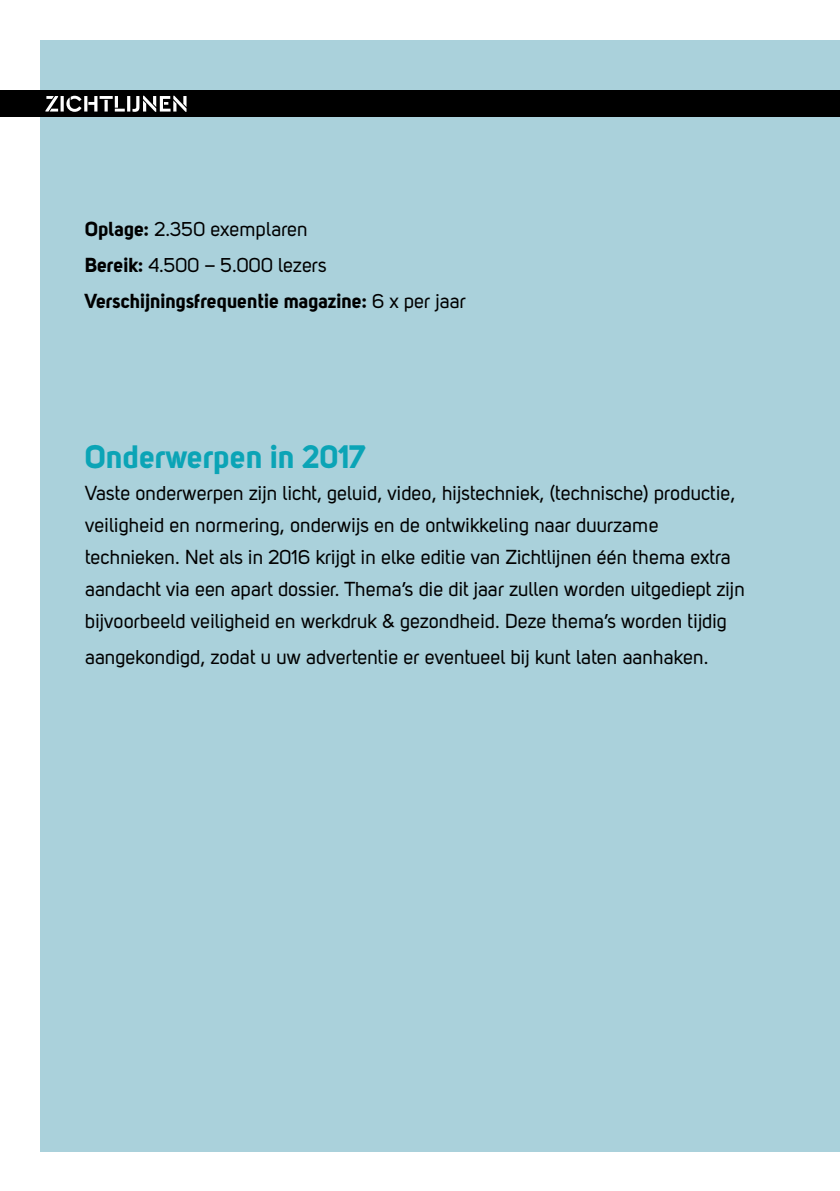
<style>
.page{position:relative;width:840px;height:1191px;background:#fff}
.page>*{position:absolute;margin:0;border:0;box-sizing:border-box;transform-origin:0 0}
.t1{font:32px "Uni Sans Bold";color:#0ba4b6}
.t2{font:20px/32px "Uni Sans Regular";color:#000}
.t3{font:20px "Uni Sans Bold";color:#000}
.s1{font-family:"Uni Sans Bold"}
.s2{font-family:"Uni Sans Regular"}
</style>
<div class="page">
<div style="left:40px;top:40px;width:799px;height:1111px;background:#aad1db"></div>
<div style="left:0;top:91px;width:839px;height:26px;background:#000"></div>
<svg style="left:45px;top:96px;width:141px;height:16px"></svg>
<p class="t2" style="left:85px;top:211px;width:243px;line-height:36px"><span class="s1">Oplage:</span> 2.350 exemplaren<br><span class="s1">Bereik:</span> 4.500 – 5.000 lezers</p>
<p class="t3" style="left:85px;top:289px;width:382px">Verschijningsfrequentie magazine: <span class="s2">6 x per jaar</span></p>
<h1 class="t1" style="left:85px;top:437px;width:282px">Onderwerpen in 2017</h1>
<p class="t2" style="left:85px;top:477px;width:661px">Vaste onderwerpen zijn licht, geluid, video, hijstechniek, (technische) productie, veiligheid en normering, onderwijs en de ontwikkeling naar duurzame technieken. Net als in 2016 krijgt in elke editie van Zichtlijnen één thema extra aandacht via een apart dossier. Thema’s die dit jaar zullen worden uitgediept zijn bijvoorbeeld veiligheid en werkdruk &amp; gezondheid. Deze thema’s worden tijdig</p>
<p class="t2" style="left:85px;top:641px;width:624px">aangekondigd, zodat u uw advertentie er eventueel bij kunt laten aanhaken.</p>
</div>
